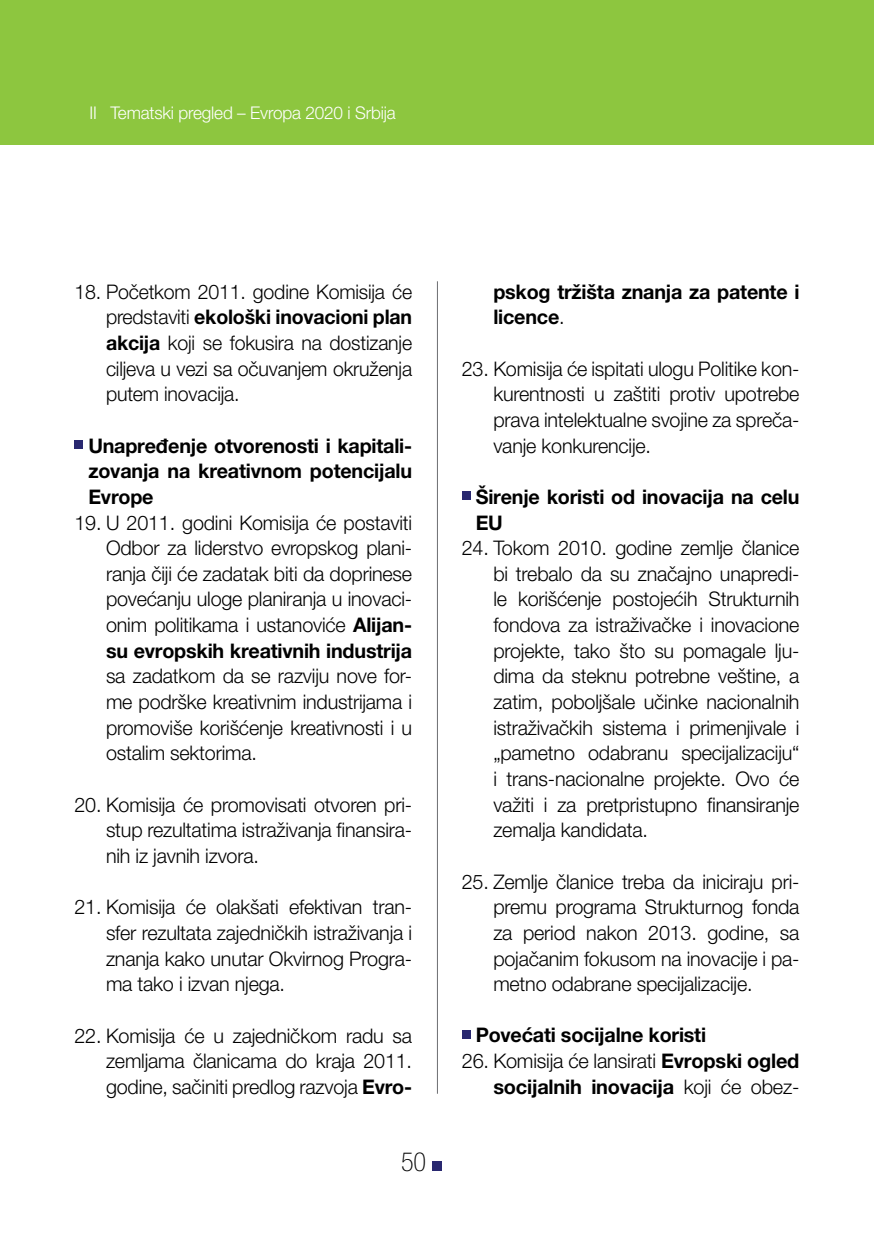
<style>
.page{position:relative;width:874px;height:1241px;background:#fff}
.page>*{position:absolute;margin:0;border:0;box-sizing:border-box;transform-origin:0 0}
.t1{font:100 condensed 26.25px "Helvetica Neue LT Std";color:#000}
.t2{font:300 20.12px/25.7px "Helvetica Neue LT Pro";letter-spacing:-.01em;color:#000;text-align:justify}
.t3{font:700 20.12px/25.7px "Helvetica Neue LT Pro";letter-spacing:-.01em;color:#000}
.t4{font:300 17.5px "Helvetica Neue LT Pro";letter-spacing:-.01em;color:#fff}
.s1{font-weight:700}
.s2{font-weight:300}
</style>
<div class="page">
<div style="left:432px;top:1160px;width:9px;height:10px;background:#292870"></div>
<div style="left:0;top:0;width:873px;height:145px;background:#8dc63f"></div>
<hr style="left:437px;top:281px;width:1px;height:812px;background:#6d6e71">
<div style="left:74px;top:440px;width:9px;height:9px;background:#292870"></div>
<div style="left:461px;top:491px;width:9px;height:9px;background:#292870"></div>
<div style="left:461px;top:1029px;width:9px;height:9px;background:#292870"></div>
<p class="t4" style="left:89px;top:102px;width:307px">II Tematski pregled – Evropa 2020 i Srbija</p>
<p class="t2" style="left:106px;top:278px;width:307px;text-indent:-32px">18. Početkom 2011. godine Komisija će predstaviti <span class="s1">ekološki inovacioni plan akcija</span> koji se fokusira na dostizanje ciljeva u vezi sa očuvanjem okruženja putem inovacija.</p>
<p class="t3" style="left:88px;top:432px;width:325px;text-align:justify">Unapređenje otvorenosti i kapitali&shy;zovanja na kreativnom potencijalu Evrope</p>
<p class="t2" style="left:106px;top:509px;width:307px;text-indent:-31px">19. U 2011. godini Komisija će postaviti Odbor za liderstvo evropskog plani&shy;ranja čiji će zadatak biti da doprinese povećanju uloge planiranja u inovaci&shy;onim politikama i ustanoviće <span class="s1">Alijan&shy;su evropskih kreativnih industrija</span></p>
<p class="t2" style="left:106px;top:663px;width:307px">sa zadatkom da se razviju nove for&shy;me podrške kreativnim industrijama i promoviše korišćenje kreativnosti i u ostalim sektorima.</p>
<p class="t2" style="left:106px;top:791px;width:307px;text-indent:-31px">20. Komisija će promovisati otvoren pri&shy;stup rezultatima istraživanja finansira&shy;nih iz javnih izvora.</p>
<p class="t2" style="left:106px;top:893px;width:307px;text-indent:-31px">21. Komisija će olakšati efektivan tran&shy;sfer rezultata zajedničkih istraživanja i znanja kako unutar Okvirnog Progra&shy;ma tako i izvan njega.</p>
<p class="t2" style="left:106px;top:1021px;width:307px;text-indent:-31px">22. Komisija će u zajedničkom radu sa zemljama članicama do kraja 2011. godine, sačiniti predlog razvoja <span class="s1">Evro-</span></p>
<h1 class="t1" style="left:401px;top:1146px;width:27px">50</h1>
<p class="t3" style="left:493px;top:278px;width:307px">pskog tržišta znanja za patente i licence<span class="s2">.</span></p>
<p class="t2" style="left:493px;top:355px;width:307px;text-indent:-31px">23. Komisija će ispitati ulogu Politike kon&shy;kurentnosti u zaštiti protiv upotrebe prava intelektualne svojine za spreča&shy;vanje konkurencije.</p>
<p class="t3" style="left:475px;top:483px;width:325px">Širenje koristi od inovacija na celu<br>EU</p>
<p class="t2" style="left:493px;top:534px;width:307px;text-indent:-31px">24. Tokom 2010. godine zemlje članice bi trebalo da su značajno unapredi&shy;le korišćenje postojećih Strukturnih fondova za istraživačke i inovacione projekte, tako što su pomagale lju&shy;dima da steknu potrebne veštine, a zatim, poboljšale učinke nacionalnih istraživačkih sistema i primenjivale i „pametno odabranu specijalizaciju“ i trans-nacionalne projekte. Ovo će važiti i za pretpristupno finansiranje zemalja kandidata.</p>
<p class="t2" style="left:493px;top:868px;width:307px;text-indent:-31px">25. Zemlje članice treba da iniciraju pri&shy;premu programa Strukturnog fonda za period nakon 2013. godine, sa pojačanim fokusom na inovacije i pa&shy;metno odabrane specijalizacije.</p>
<p class="t3" style="left:475px;top:1021px;width:232px">Povećati socijalne koristi</p>
<p class="t2" style="left:461px;top:1047px;width:339px;text-align:right">26. Komisija će lansirati <span class="s1">Evropski ogled socijalnih inovacija</span> koji će obez-</p>
</div>
